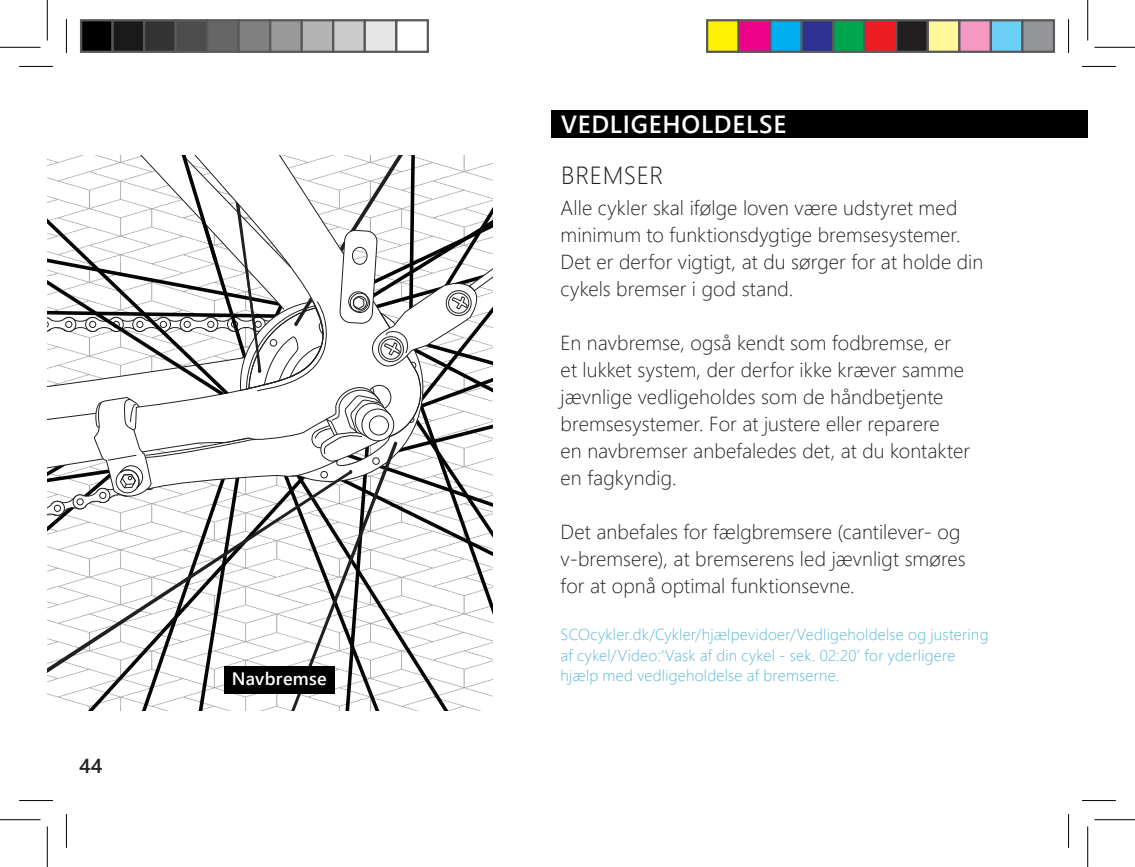
<style>
.page{position:relative;width:1135px;height:867px;background:#fff}
.page>*{position:absolute;margin:0;border:0;box-sizing:border-box;transform-origin:0 0}
.t1{font:24.75px "Webly Sleek UI Semibold";letter-spacing:.03em;color:#fff}
.t2{font:24.75px "Webly Sleek UI Light";letter-spacing:.02em;color:#231f20}
.t3{font:20.25px/27px "Webly Sleek UI Light";letter-spacing:.005em;color:#231f20}
.t4{font:20.25px "Webly Sleek UI Semibold";color:#231f20}
.t5{font:18px "Webly Sleek UI Semibold";letter-spacing:.02em;color:#fff}
.t6{font:15.75px/20.2px "Webly Sleek UI Light";letter-spacing:.015em;color:#59b6d5}
</style>
<div class="page">
<div style="left:551px;top:110px;width:517px;height:28px;background:#000"></div>
<svg style="left:47px;top:155px;width:445px;height:554px"></svg>
<svg style="left:224px;top:155px;width:5px;height:239px"></svg>
<svg style="left:47px;top:155px;width:177px;height:239px"></svg>
<div style="left:1068px;top:110px;width:19px;height:28px;background:#000"></div>
<div style="left:224px;top:666px;width:110px;height:27px;background:#000"></div>
<hr style="left:19px;top:66px;width:34px;height:1px;background:#000">
<hr style="left:1081px;top:66px;width:34px;height:1px;background:#000">
<hr style="left:19px;top:799px;width:34px;height:1px;background:#000">
<hr style="left:1081px;top:799px;width:34px;height:1px;background:#000">
<hr style="left:66px;top:19px;width:1px;height:34px;background:#000">
<hr style="left:66px;top:813px;width:1px;height:34px;background:#000">
<hr style="left:1067px;top:19px;width:1px;height:34px;background:#000">
<hr style="left:1067px;top:813px;width:1px;height:34px;background:#000">
<hr style="left:0;top:47px;width:40px;height:1px;background:#000">
<hr style="left:1094px;top:47px;width:40px;height:1px;background:#000">
<hr style="left:0;top:819px;width:40px;height:1px;background:#000">
<hr style="left:1094px;top:819px;width:40px;height:1px;background:#000">
<hr style="left:47px;top:0;width:1px;height:40px;background:#000">
<hr style="left:47px;top:826px;width:1px;height:40px;background:#000">
<hr style="left:1086px;top:0;width:1px;height:40px;background:#000">
<hr style="left:1086px;top:826px;width:1px;height:40px;background:#000">
<div style="left:81px;top:20px;width:32px;height:32px;background:#000"></div>
<div style="left:80px;top:19px;width:34px;height:34px;border:2px solid #595959"></div>
<div style="left:113px;top:20px;width:31px;height:32px;background:#1a1a1a"></div>
<div style="left:111px;top:19px;width:34px;height:34px;border:2px solid #595959"></div>
<div style="left:144px;top:20px;width:32px;height:32px;background:#333"></div>
<div style="left:143px;top:19px;width:34px;height:34px;border:2px solid #595959"></div>
<div style="left:176px;top:20px;width:31px;height:32px;background:#4d4d4d"></div>
<div style="left:174px;top:19px;width:34px;height:34px;border:2px solid #595959"></div>
<div style="left:207px;top:20px;width:32px;height:32px;background:#666"></div>
<div style="left:206px;top:19px;width:34px;height:34px;border:2px solid #595959"></div>
<div style="left:239px;top:20px;width:31px;height:32px;background:#808080"></div>
<div style="left:237px;top:19px;width:34px;height:34px;border:2px solid #595959"></div>
<div style="left:270px;top:20px;width:32px;height:32px;background:#999"></div>
<div style="left:269px;top:19px;width:34px;height:34px;border:2px solid #595959"></div>
<div style="left:302px;top:20px;width:31px;height:32px;background:#b3b3b3"></div>
<div style="left:300px;top:19px;width:34px;height:34px;border:2px solid #595959"></div>
<div style="left:333px;top:20px;width:32px;height:32px;background:#ccc"></div>
<div style="left:332px;top:19px;width:34px;height:34px;border:2px solid #595959"></div>
<div style="left:365px;top:20px;width:31px;height:32px;background:#e6e6e6"></div>
<div style="left:363px;top:19px;width:34px;height:34px;border:2px solid #595959"></div>
<div style="left:395px;top:19px;width:34px;height:34px;border:2px solid #595959"></div>
<div style="left:707px;top:20px;width:31px;height:32px;background:#fff101"></div>
<div style="left:705px;top:19px;width:34px;height:34px;border:2px solid #595959"></div>
<div style="left:738px;top:20px;width:32px;height:32px;background:#ed028c"></div>
<div style="left:737px;top:19px;width:34px;height:34px;border:2px solid #595959"></div>
<div style="left:770px;top:20px;width:31px;height:32px;background:#00aeef"></div>
<div style="left:768px;top:19px;width:34px;height:34px;border:2px solid #595959"></div>
<div style="left:801px;top:20px;width:32px;height:32px;background:#2e3092"></div>
<div style="left:800px;top:19px;width:34px;height:34px;border:2px solid #595959"></div>
<div style="left:833px;top:20px;width:31px;height:32px;background:#00a54f"></div>
<div style="left:831px;top:19px;width:34px;height:34px;border:2px solid #595959"></div>
<div style="left:864px;top:20px;width:32px;height:32px;background:#ee1d23"></div>
<div style="left:863px;top:19px;width:34px;height:34px;border:2px solid #595959"></div>
<div style="left:896px;top:20px;width:31px;height:32px;background:#231f20"></div>
<div style="left:894px;top:19px;width:34px;height:34px;border:2px solid #595959"></div>
<div style="left:927px;top:20px;width:32px;height:32px;background:#fff79a"></div>
<div style="left:926px;top:19px;width:34px;height:34px;border:2px solid #595959"></div>
<div style="left:959px;top:20px;width:31px;height:32px;background:#f499c2"></div>
<div style="left:957px;top:19px;width:34px;height:34px;border:2px solid #595959"></div>
<div style="left:990px;top:20px;width:32px;height:32px;background:#6bcff6"></div>
<div style="left:989px;top:19px;width:34px;height:34px;border:2px solid #595959"></div>
<div style="left:1022px;top:20px;width:31px;height:32px;background:#939598"></div>
<div style="left:1020px;top:19px;width:34px;height:34px;border:2px solid #595959"></div>
<p class="t4" style="left:79px;top:750px;width:25px">44</p>
<p class="t5" style="left:232px;top:664px;width:97px">Navbremse</p>
<p class="t1" style="left:561px;top:105px;width:227px">VEDLIGEHOLDELSE</p>
<p class="t2" style="left:561px;top:157px;width:104px">BREMSER</p>
<p class="t3" style="left:560px;top:193px;width:401px">Alle cykler skal ifølge loven være udstyret med minimum to funktionsdygtige bremsesystemer.</p>
<p class="t3" style="left:560px;top:247px;width:424px">Det er derfor vigtigt, at du sørger for at holde din cykels bremser i god stand.</p>
<p class="t3" style="left:560px;top:328px;width:405px">En navbremse, også kendt som fodbremse, er et lukket system, der derfor ikke kræver samme jævnlige vedligeholdes som de håndbetjente bremsesystemer. For at justere eller reparere</p>
<p class="t3" style="left:560px;top:436px;width:411px">en navbremser anbefaledes det, at du kontakter</p>
<p class="t3" style="left:560px;top:463px;width:117px">en fagkyndig.</p>
<p class="t3" style="left:560px;top:517px;width:406px">Det anbefales for fælgbremsere (cantilever- og v-bremsere), at bremserens led jævnligt smøres for at opnå optimal funktionsevne.</p>
<p class="t6" style="left:560px;top:623px;width:429px">SCOcykler.dk/Cykler/hjælpevidoer/Vedligeholdelse og justering af cykel/Video:‘Vask af din cykel - sek. 02:20’ for yderligere hjælp med vedligeholdelse af bremserne.</p>
</div>
